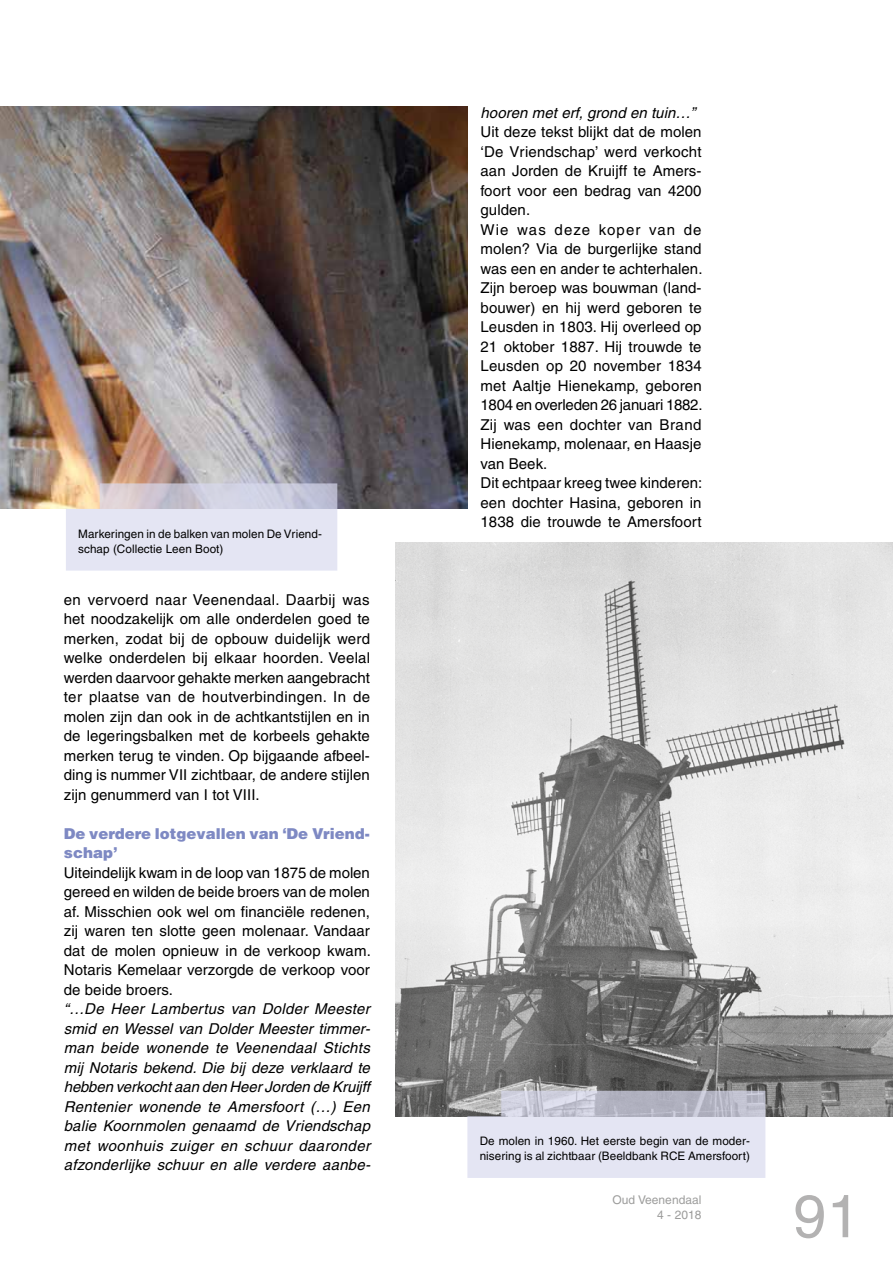
<style>
.page{position:relative;width:893px;height:1263px;background:#fff}
.page>*{position:absolute;margin:0;border:0;box-sizing:border-box;transform-origin:0 0}
.t1{font:60px "Helvetica";color:#b3b2b2}
.t2{font:15px/19.5px "Helvetica";letter-spacing:.005em;color:#000;text-align:justify}
.t3{font:italic 15px/19.5px "Helvetica";letter-spacing:.015em;color:#000;text-align:justify}
.t4{font:900 15px/19.5px "Helvetica";color:#7e89c3}
.t5{font:12px/15px "Helvetica";letter-spacing:.005em;color:#9d9d9c;text-align:right}
.t6{font:11.7px/15px "Helvetica";letter-spacing:.005em;color:#000}
</style>
<div class="page">
<img style="left:0;top:106px;width:468px;height:403px">
<img style="left:395px;top:542px;width:498px;height:574px">
<svg style="left:66px;top:483px;width:271px;height:88px;background:#dedde8"></svg>
<svg style="left:467px;top:1091px;width:298px;height:87px;background:#d7d8e6"></svg>
<p class="t6" style="left:78px;top:526px;width:245px">Markeringen in de balken van molen De Vriend&shy;schap (Collectie Leen Boot)</p>
<p class="t2" style="left:64px;top:590px;width:308px">en vervoerd naar Veenendaal. Daarbij was het noodzakelijk om alle onderdelen goed te merken, zodat bij de opbouw duidelijk werd welke onderdelen bij elkaar hoorden. Veelal werden daarvoor gehakte merken aangebracht ter plaatse van de houtverbindingen. In de molen zijn dan ook in de achtkantstijlen en in de legeringsbalken met de korbeels gehakte merken terug te vinden. Op bijgaande afbeel&shy;ding is nummer VII zichtbaar, de andere stijlen zijn genummerd van I tot VIII.</p>
<p class="t4" style="left:64px;top:823px;width:308px">De verdere lotgevallen van ‘De Vriend&shy;schap’</p>
<p class="t2" style="left:64px;top:863px;width:309px">Uiteindelijk kwam in de loop van 1875 de molen gereed en wilden de beide broers van de molen af. Misschien ook wel om financiële redenen, zij waren ten slotte geen molenaar. Vandaar dat de molen opnieuw in de verkoop kwam.<br>Notaris Kemelaar verzorgde de verkoop voor de beide broers.</p>
<p class="t3" style="left:64px;top:999px;width:308px">“…De Heer Lambertus van Dolder Meester smid en Wessel van Dolder Meester timmer&shy;man beide wonende te Veenendaal Stichts mij Notaris bekend. Die bij deze verklaard te hebben verkocht aan den Heer Jorden de Kruijff Rentenier wonende te Amersfoort (…) Een balie Koornmolen genaamd de Vriendschap met woonhuis zuiger en schuur daaronder afzonderlijke schuur en alle verdere aanbe-</p>
<p class="t3" style="left:480px;top:103px;width:217px">hooren met erf, grond en tuin…”</p>
<p class="t2" style="left:480px;top:122px;width:224px;text-align:left">Uit deze tekst blijkt dat de molen ‘De Vriendschap’ werd verkocht aan Jorden de Kruijff te Amers&shy;foort voor een bedrag van 4200 gulden.<br>Wie was deze koper van de molen? Via de burgerlijke stand was een en ander te achterhalen.<br>Zijn beroep was bouwman (land&shy;bouwer) en hij werd geboren te<br>Leusden in 1803. Hij overleed op<br>21 oktober 1887. Hij trouwde te<br>Leusden op 20 november 1834 met Aaltje Hienekamp, geboren<br>1804 en overleden 26 januari 1882.<br>Zij was een dochter van Brand<br>Hienekamp, molenaar, en Haasje van Beek.<br>Dit echtpaar kreeg twee kinderen: een dochter Hasina, geboren in<br>1838 die trouwde te Amersfoort</p>
<p class="t6" style="left:480px;top:1133px;width:272px">De molen in 1960. Het eerste begin van de moder&shy;nisering is al zichtbaar (Beeldbank RCE Amersfoort)</p>
<p class="t5" style="left:612px;top:1192px;width:91px">Oud Veenendaal<br>4 - 2018</p>
<h1 class="t1" style="left:793px;top:1181px;width:69px">91</h1>
</div>
